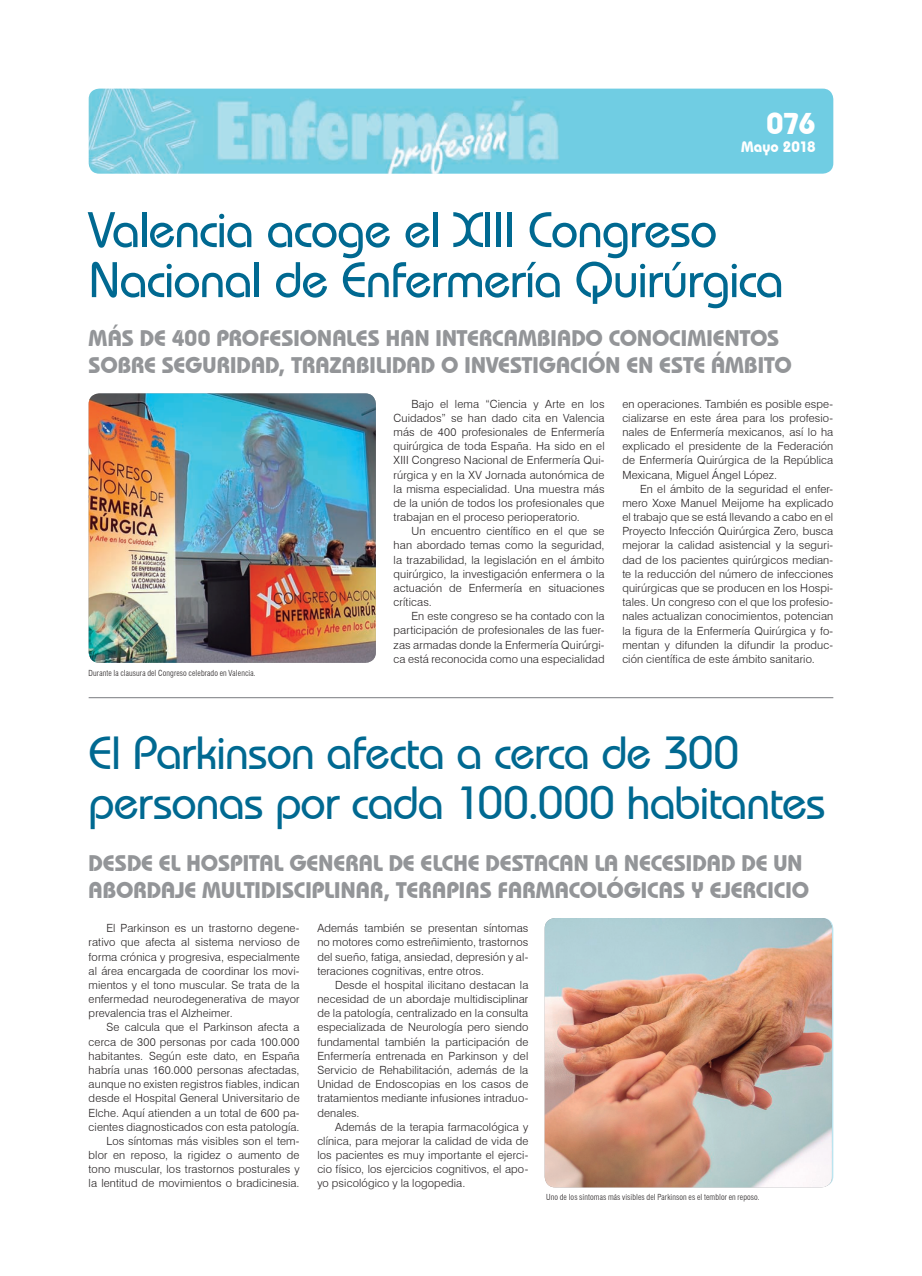
<style>
.page{position:relative;width:922px;height:1276px;background:#fff}
.page>*{position:absolute;margin:0;border:0;box-sizing:border-box;transform-origin:0 0}
.t1{font:500 50px/50px "Bauhaus IT Cby BT";letter-spacing:-.02em;color:#006991}
.t2{font:500 46.25px/50px "Bauhaus IT Cby BT";letter-spacing:-.02em;color:#006991}
.t3{font:700 30px "Bauhaus IT Cby BT";color:#fff}
.t4{font:700 22.5px/27px "Bauhaus IT Cby BT";color:#939598}
.t5{font:700 15px "Bauhaus IT Cby BT";color:#fff}
.t6{font:300 11.25px/14.1px "Swiss 721 BT";letter-spacing:.01em;color:#231f20;text-align:justify}
.t7{font:300 condensed 8.12px "Swiss 721 BT";letter-spacing:.015em;color:#231f20}
</style>
<div class="page">
<img style="left:89px;top:89px;width:744px;height:85px">
<img style="left:89px;top:393px;width:287px;height:270px">
<hr style="left:89px;top:697px;width:744px;height:1px;background:#939598">
<img style="left:544px;top:918px;width:287px;height:269px">
<h3 class="t3" style="left:766px;top:105px;width:51px">076</h3>
<h3 class="t5" style="left:741px;top:137px;width:76px">Mayo 2018</h3>
<h1 class="t1" style="left:89px;top:204px;width:696px">Valencia acoge el XIII Congreso<br>Nacional de Enfermería Quirúrgica</h1>
<h3 class="t4" style="left:89px;top:324px;width:704px">MÁS DE 400 PROFESIONALES HAN INTERCAMBIADO CONOCIMIENTOS<br>SOBRE SEGURIDAD, TRAZABILIDAD O INVESTIGACIÓN EN ESTE ÁMBITO</h3>
<p class="t7" style="left:89px;top:668px;width:168px">Durante la clausura del Congreso celebrado en Valencia.</p>
<p class="t6" style="left:393px;top:396px;width:212px;text-indent:18px">Bajo el lema “Ciencia y Arte en los Cuidados” se han dado cita en Valencia más de 400 profesionales de Enfermería quirúrgica de toda España. Ha sido en el XIII Congreso Nacional de Enfermería Qui&shy;rúrgica y en la XV Jornada autonómica de la misma especialidad. Una muestra más de la unión de todos los profesionales que trabajan en el proceso perioperatorio.</p>
<p class="t6" style="left:393px;top:524px;width:212px;text-indent:18px">Un encuentro científico en el que se han abordado temas como la seguridad, la trazabilidad, la legislación en el ámbito quirúrgico, la investigación enfermera o la actuación de Enfermería en situaciones críticas.</p>
<p class="t6" style="left:393px;top:609px;width:212px;text-indent:18px">En este congreso se ha contado con la participación de profesionales de las fuer&shy;zas armadas donde la Enfermería Quirúrgi&shy;ca está reconocida como una especialidad</p>
<p class="t6" style="left:622px;top:396px;width:212px">en operaciones. También es posible espe&shy;cializarse en este área para los profesio&shy;nales de Enfermería mexicanos, así lo ha explicado el presidente de la Federación de Enfermería Quirúrgica de la República Mexicana, Miguel Ángel López.</p>
<p class="t6" style="left:622px;top:481px;width:212px;text-indent:18px">En el ámbito de la seguridad el enfer&shy;mero Xoxe Manuel Meijome ha explicado el trabajo que se está llevando a cabo en el Proyecto Infección Quirúrgica Zero, busca mejorar la calidad asistencial y la seguri&shy;dad de los pacientes quirúrgicos median&shy;te la reducción del número de infecciones quirúrgicas que se producen en los Hospi&shy;tales. Un congreso con el que los profesio&shy;nales actualizan conocimientos, potencian la figura de la Enfermería Quirúrgica y fo&shy;mentan y difunden la difundir la produc&shy;ción científica de este ámbito sanitario.</p>
<h2 class="t2" style="left:89px;top:727px;width:738px">El Parkinson afecta a cerca de 300 personas por cada 100.000 habitantes</h2>
<h3 class="t4" style="left:89px;top:849px;width:722px">DESDE EL HOSPITAL GENERAL DE ELCHE DESTACAN LA NECESIDAD DE UN<br>ABORDAJE MULTIDISCIPLINAR, TERAPIAS FARMACOLÓGICAS Y EJERCICIO</h3>
<p class="t6" style="left:89px;top:921px;width:212px;text-indent:18px">El Parkinson es un trastorno degene&shy;rativo que afecta al sistema nervioso de forma crónica y progresiva, especialmente al área encargada de coordinar los movi&shy;mientos y el tono muscular. Se trata de la enfermedad neurodegenerativa de mayor prevalencia tras el Alzheimer.</p>
<p class="t6" style="left:89px;top:1020px;width:212px;text-align:right">Se calcula que el Parkinson afecta a cerca de 300 personas por cada 100.000 habitantes. Según este dato, en España habría unas 160.000 personas afectadas, aunque no existen registros fiables, indican desde el Hospital General Universitario de Elche. Aquí atienden a un total de 600 pa&shy;cientes diagnosticados con esta patología.<br>Los síntomas más visibles son el tem&shy;blor en reposo, la rigidez o aumento de tono muscular, los trastornos posturales y la lentitud de movimientos o bradicinesia.</p>
<p class="t6" style="left:317px;top:921px;width:212px">Además también se presentan síntomas no motores como estreñimiento, trastornos del sueño, fatiga, ansiedad, depresión y al&shy;teraciones cognitivas, entre otros.</p>
<p class="t6" style="left:317px;top:977px;width:212px;text-indent:18px">Desde el hospital ilicitano destacan la necesidad de un abordaje multidisciplinar de la patología, centralizado en la consulta especializada de Neurología pero siendo fundamental también la participación de Enfermería entrenada en Parkinson y del Servicio de Rehabilitación, además de la Unidad de Endoscopias en los casos de tratamientos mediante infusiones intraduo&shy;denales.</p>
<p class="t6" style="left:317px;top:1119px;width:212px;text-indent:18px">Además de la terapia farmacológica y clínica, para mejorar la calidad de vida de los pacientes es muy importante el ejerci&shy;cio físico, los ejercicios cognitivos, el apo&shy;yo psicológico y la logopedia.</p>
<p class="t7" style="left:546px;top:1192px;width:215px">Uno de los síntomas más visibles del Parkinson es el temblor en reposo.</p>
</div>
